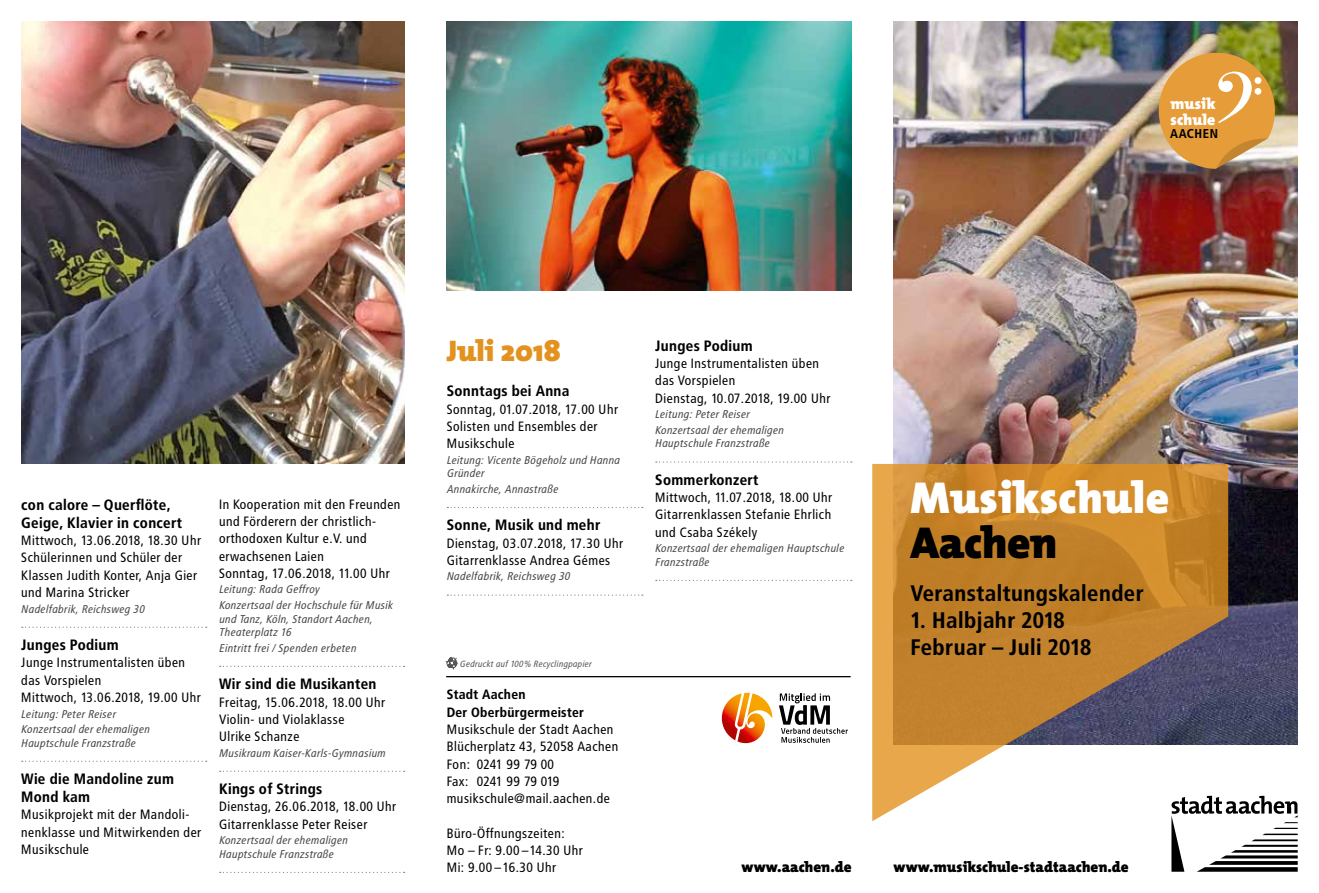
<style>
.page{position:relative;width:1319px;height:893px;background:#fff}
.page>*{position:absolute;margin:0;border:0;box-sizing:border-box;transform-origin:0 0}
.t1{font:900 45px "The Mix";letter-spacing:.01em;color:#fff}
.t2{font:900 45px "The Mix";letter-spacing:-.01em;color:#000}
.t3{font:900 30px "The Mix";color:#e3921f}
.t4{font:700 22.5px/27px "Transit";color:#000}
.t5{font:900 15.6px/15.8px "The Mix";letter-spacing:.005em;color:#fff}
.t6{font:700 15px/18px "Transit";color:#000}
.t7{font:900 15px "The Mix";color:#000}
.t8{font:13.5px/17.2px "Transit";color:#000}
.t9{font:700 13.5px/18px "Transit";color:#000}
.t10{font:700 12.9px "Transit";letter-spacing:.02em;color:#000}
.t11{font:italic 11.25px/13.5px "Transit";color:#484847}
.t12{font:italic 9px "Transit";color:#565655}
</style>
<div class="page">
<img style="left:893px;top:21px;width:404px;height:723px">
<svg style="left:1171px;top:796px;width:126px;height:76px"></svg>
<svg style="left:872px;top:464px;width:355px;height:357px"></svg>
<img style="left:1153px;top:48px;width:126px;height:121px">
<hr style="left:446px;top:676px;width:404px;height:1px;background:#000">
<svg style="left:445px;top:658px;width:12px;height:11px"></svg>
<img style="left:721px;top:693px;width:51px;height:50px">
<svg style="left:779px;top:693px;width:68px;height:50px"></svg>
<img style="left:21px;top:21px;width:383px;height:442px">
<img style="left:446px;top:21px;width:405px;height:270px">
<svg style="left:22px;top:627px;width:185px;height:1px"></svg>
<svg style="left:22px;top:761px;width:185px;height:1px"></svg>
<svg style="left:220px;top:666px;width:184px;height:1px"></svg>
<svg style="left:220px;top:771px;width:184px;height:1px"></svg>
<svg style="left:220px;top:872px;width:184px;height:1px"></svg>
<svg style="left:447px;top:507px;width:195px;height:1px"></svg>
<svg style="left:447px;top:594px;width:195px;height:2px"></svg>
<svg style="left:655px;top:461px;width:196px;height:2px"></svg>
<svg style="left:655px;top:580px;width:196px;height:1px"></svg>
<p class="t5" style="left:1170px;top:96px;width:46px">musik schule</p>
<p class="t10" style="left:1169px;top:126px;width:50px">AACHEN</p>
<p class="t6" style="left:21px;top:496px;width:162px">con calore – Querflöte,<br>Geige, Klavier in concert</p>
<p class="t8" style="left:21px;top:532px;width:182px">Mittwoch, 13.06.2018, 18.30 Uhr<br>Schülerinnen und Schüler der<br>Klassen Judith Konter, Anja Gier und Marina Stricker</p>
<p class="t11" style="left:21px;top:602px;width:125px">Nadelfabrik, Reichsweg 30</p>
<p class="t6" style="left:21px;top:636px;width:99px">Junges Podium</p>
<p class="t8" style="left:21px;top:654px;width:181px">Junge Instrumentalisten üben das Vorspielen<br>Mittwoch, 13.06.2018, 19.00 Uhr</p>
<p class="t11" style="left:21px;top:706px;width:130px;line-height:15.6px">Leitung: Peter Reiser<br>Konzertsaal der ehemaligen</p>
<p class="t11" style="left:21px;top:736px;width:116px">Hauptschule Franzstraße</p>
<p class="t6" style="left:21px;top:770px;width:154px">Wie die Mandoline zum<br>Mond kam</p>
<p class="t8" style="left:21px;top:806px;width:182px">Musikprojekt mit der Mandoli&shy;nenklasse und Mitwirkenden der<br>Musikschule</p>
<p class="t8" style="left:219px;top:496px;width:183px">In Kooperation mit den Freunden und Förderern der christlich&shy;orthodoxen Kultur e.V. und erwachsenen Laien<br>Sonntag, 17.06.2018, 11.00 Uhr</p>
<p class="t11" style="left:219px;top:582px;width:175px;line-height:15.6px">Leitung: Rada Geffroy<br>Konzertsaal der Hochschule für Musik</p>
<p class="t11" style="left:219px;top:612px;width:155px">und Tanz, Köln, Standort Aachen,<br>Theaterplatz 16</p>
<p class="t11" style="left:219px;top:641px;width:139px">Eintritt frei / Spenden erbeten</p>
<p class="t6" style="left:219px;top:675px;width:159px">Wir sind die Musikanten</p>
<p class="t8" style="left:219px;top:693px;width:168px">Freitag, 15.06.2018, 18.00 Uhr<br>Violin- und Violaklasse<br>Ulrike Schanze</p>
<p class="t11" style="left:219px;top:746px;width:168px">Musikraum Kaiser-Karls-Gymnasium</p>
<p class="t6" style="left:219px;top:780px;width:105px">Kings of Strings</p>
<p class="t8" style="left:219px;top:798px;width:179px">Dienstag, 26.06.2018, 18.00 Uhr<br>Gitarrenklasse Peter Reiser</p>
<p class="t11" style="left:219px;top:834px;width:130px">Konzertsaal der ehemaligen<br>Hauptschule Franzstraße</p>
<h2 class="t3" style="left:446px;top:326px;width:115px">Juli 2018</h2>
<p class="t6" style="left:446px;top:382px;width:124px">Sonntags bei Anna</p>
<p class="t8" style="left:446px;top:400px;width:173px">Sonntag, 01.07.2018, 17.00 Uhr<br>Solisten und Ensembles der<br>Musikschule</p>
<p class="t11" style="left:446px;top:453px;width:175px">Leitung: Vicente Bögeholz und Hanna<br>Gründer</p>
<p class="t11" style="left:446px;top:482px;width:113px">Annakirche, Annastraße</p>
<p class="t6" style="left:446px;top:516px;width:155px">Sonne, Musik und mehr</p>
<p class="t8" style="left:446px;top:534px;width:178px">Dienstag, 03.07.2018, 17.30 Uhr<br>Gitarrenklasse Andrea Gémes</p>
<p class="t11" style="left:446px;top:570px;width:125px">Nadelfabrik, Reichsweg 30</p>
<p class="t12" style="left:460px;top:658px;width:133px">Gedruckt auf 100% Recyclingpapier</p>
<p class="t9" style="left:446px;top:685px;width:139px">Stadt Aachen<br>Der Oberbürgermeister</p>
<p class="t8" style="left:446px;top:721px;width:173px">Musikschule der Stadt Aachen<br>Blücherplatz 43, 52058 Aachen<br>Fon: 0241 99 79 00<br>Fax: 0241 99 79 019 musikschule@mail.aachen.de</p>
<p class="t8" style="left:446px;top:824px;width:138px">Büro-Öffnungszeiten:<br>Mo – Fr: 9.00–14.30 Uhr<br>Mi: 9.00 –16.30 Uhr</p>
<p class="t6" style="left:655px;top:337px;width:99px">Junges Podium</p>
<p class="t8" style="left:655px;top:355px;width:177px">Junge Instrumentalisten üben das Vorspielen<br>Dienstag, 10.07.2018, 19.00 Uhr</p>
<p class="t11" style="left:655px;top:407px;width:130px;line-height:15.6px">Leitung: Peter Reiser<br>Konzertsaal der ehemaligen</p>
<p class="t11" style="left:655px;top:437px;width:116px">Hauptschule Franzstraße</p>
<p class="t6" style="left:655px;top:471px;width:105px">Sommerkonzert</p>
<p class="t8" style="left:655px;top:489px;width:179px;text-align:justify">Mittwoch, 11.07.2018, 18.00 Uhr Gitarrenklassen Stefanie Ehrlich und Csaba Székely</p>
<p class="t11" style="left:655px;top:542px;width:191px">Konzertsaal der ehemaligen Hauptschule<br>Franzstraße</p>
<p class="t7" style="left:741px;top:854px;width:112px">www.aachen.de</p>
<h1 class="t1" style="left:910px;top:460px;width:260px">Musikschule</h1>
<h1 class="t2" style="left:910px;top:505px;width:148px">Aachen</h1>
<h3 class="t4" style="left:910px;top:580px;width:235px">Veranstaltungskalender</h3>
<h3 class="t4" style="left:910px;top:607px;width:183px">1. Halbjahr 2018<br>Februar – Juli 2018</h3>
<p class="t7" style="left:893px;top:854px;width:237px">www.musikschule-stadtaachen.de</p>
</div>
